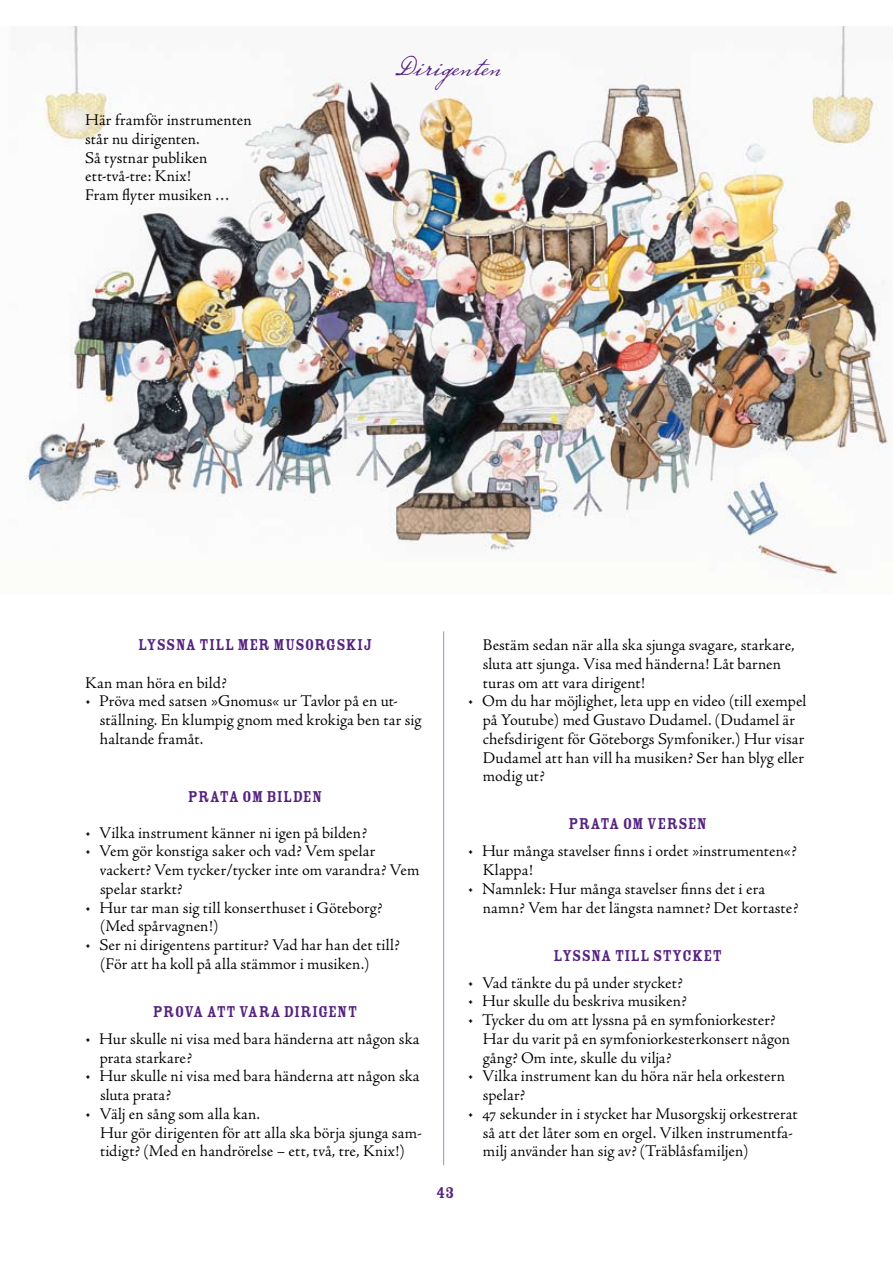
<style>
.page{position:relative;width:893px;height:1263px;background:#fff}
.page>*{position:absolute;margin:0;border:0;box-sizing:border-box;transform-origin:0 0}
.t1{font:21px "Dear Sarah";letter-spacing:-.025em;color:#572381}
.t2{font:17.25px "Rosewood Std Fill";letter-spacing:.01em;color:#572381}
.t3{font:16.95px/18.8px "Adobe Jenson MM 371 11";letter-spacing:.005em;color:#000}
.s1{font-family:"Adobe Jenson MM Ep 371 11"}
</style>
<div class="page">
<img style="left:25px;top:27px;width:868px;height:552px">
<hr style="left:443px;top:631px;width:1px;height:534px;background:#a78bbb">
<p class="t3" style="left:85px;top:111px;width:168px">Här framför instrumenten står nu dirigenten.<br>Så tystnar publiken ett-två-tre: Knix!<br>Fram flyter musiken …</p>
<p class="t1" style="left:393px;top:56px;width:109px">Dirigenten</p>
<p class="t2" style="left:138px;top:635px;width:236px">LYSSNA TILL MER MUSORGSKIJ</p>
<p class="t3" style="left:85px;top:673px;width:143px">Kan man höra en bild?</p>
<p class="t3" style="left:100px;top:692px;width:323px;text-indent:-15px">• Pröva med satsen »Gnomus« ur Tavlor på en ut&shy;ställning. En klumpig gnom med krokiga ben tar sig haltande framåt.</p>
<p class="t2" style="left:188px;top:787px;width:136px">PRATA OM BILDEN</p>
<p class="t3" style="left:85px;top:823px;width:283px">• Vilka instrument känner ni igen på bilden?</p>
<p class="t3" style="left:100px;top:842px;width:321px;text-indent:-15px">• Vem gör konstiga saker och vad? Vem spelar vackert? Vem tycker/tycker inte om varandra? Vem spelar starkt?</p>
<p class="t3" style="left:100px;top:898px;width:284px;text-indent:-15px">• Hur tar man sig till konserthuset i Göteborg? (Med spårvagnen!)</p>
<p class="t3" style="left:100px;top:936px;width:301px;text-indent:-15px">• Ser ni dirigentens partitur? Vad har han det till? (För att ha koll på alla stämmor i musiken.)</p>
<p class="t2" style="left:153px;top:1002px;width:206px">PROVA ATT VARA DIRIGENT</p>
<p class="t3" style="left:100px;top:1030px;width:321px;text-indent:-15px">• Hur skulle ni visa med bara händerna att någon ska prata starkare?</p>
<p class="t3" style="left:100px;top:1067px;width:321px;text-indent:-15px">• Hur skulle ni visa med bara händerna att någon ska sluta prata?</p>
<p class="t3" style="left:100px;top:1105px;width:323px;text-indent:-15px">• Välj en sång som alla kan.<br>Hur gör dirigenten för att alla ska börja sjunga sam&shy;tidigt? (Med en handrörelse – ett, två, tre, Knix!)</p>
<p class="t2" style="left:436px;top:1183px;width:20px">43</p>
<p class="t3" style="left:483px;top:636px;width:313px">Bestäm sedan när alla ska sjunga svagare, starkare, sluta att sjunga. Visa med händerna! Låt barnen turas om att vara dirigent!</p>
<p class="t3" style="left:483px;top:692px;width:325px;text-indent:-15px">• Om du har möjlighet, leta upp en video (till exempel på Youtube) med Gustavo Dudamel. (Dudamel är chefsdirigent för Göteborgs Symfoniker.) Hur visar Dudamel att han vill ha musiken? Ser han blyg eller modig ut?</p>
<p class="t2" style="left:568px;top:814px;width:140px">PRATA OM VERSEN</p>
<p class="t3" style="left:483px;top:842px;width:316px;text-indent:-15px">• Hur många stavelser finns i ordet »instrumenten«?<br>Klappa!</p>
<p class="t3" style="left:483px;top:880px;width:317px;text-indent:-15px">• Namnlek: Hur många stavelser finns det i era namn? Vem har det längsta namnet? Det kortaste?</p>
<p class="t2" style="left:554px;top:946px;width:170px">LYSSNA TILL STYCKET</p>
<p class="t3" style="left:468px;top:973px;width:216px">• Vad tänkte du på under stycket?</p>
<p class="t3" style="left:468px;top:992px;width:220px">• Hur skulle du beskriva musiken?</p>
<p class="t3" style="left:483px;top:1011px;width:309px;text-indent:-15px">• Tycker du om att lyssna på en symfoniorkester?<br>Har du varit på en symfoniorkesterkonsert någon gång? Om inte, skulle du vilja?</p>
<p class="t3" style="left:483px;top:1067px;width:304px;text-indent:-15px">• Vilka instrument kan du höra när hela orkestern spelar?</p>
<p class="t3" style="left:483px;top:1105px;width:316px;text-indent:-15px">• <span class="s1">47</span> sekunder in i stycket har Musorgskij orkestrerat så att det låter som en orgel. Vilken instrumentfa&shy;milj använder han sig av? (Träblåsfamiljen)</p>
</div>
